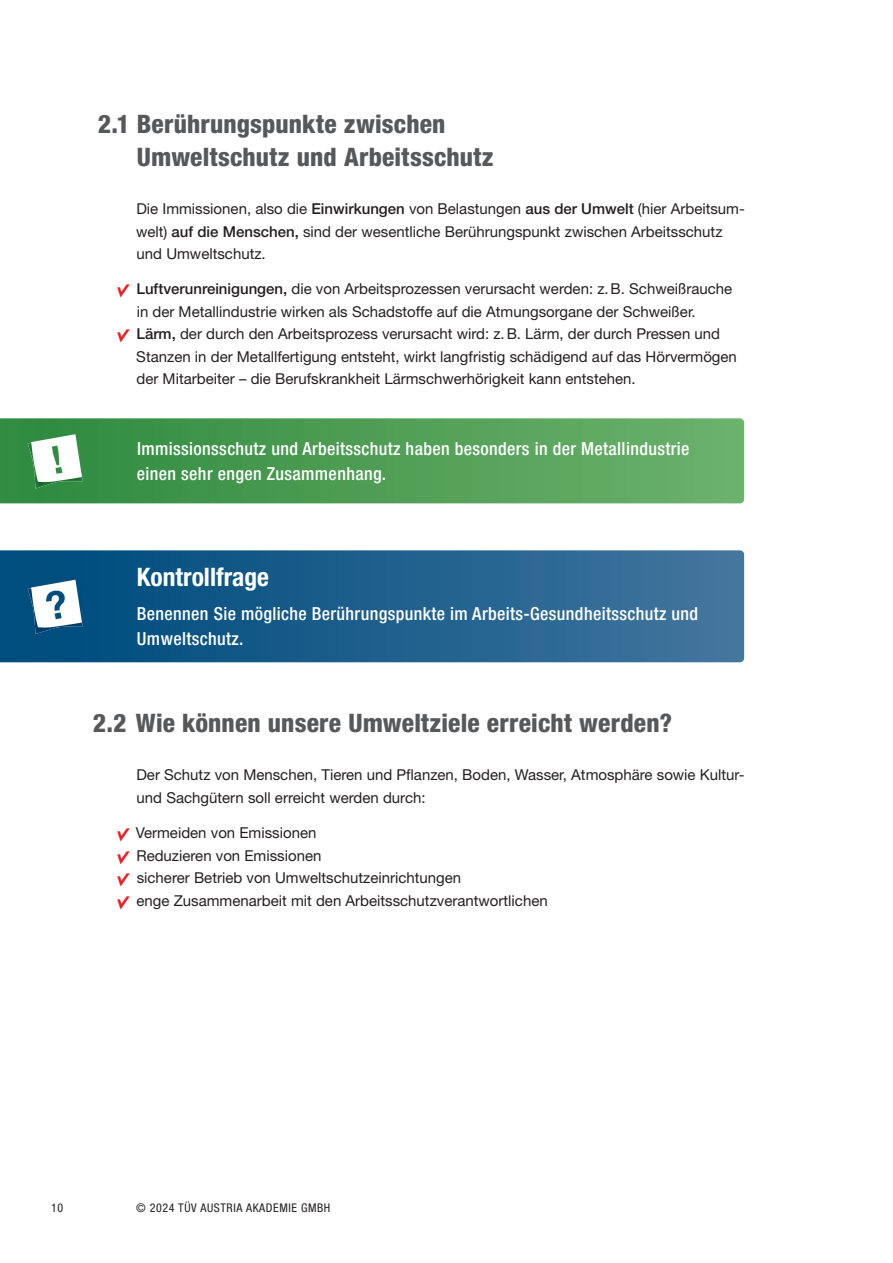
<style>
.page{position:relative;width:893px;height:1263px;background:#fff}
.page>*{position:absolute;margin:0;border:0;box-sizing:border-box;transform-origin:0 0}
.t1{font:800 condensed 25.5px/33px "Helvetica Neue LT Std";letter-spacing:.01em;color:#57585a}
.t2{font:700 condensed 25.5px "Helvetica Neue LT Std";color:#fff}
.t3{font:500 condensed 18px/25.5px "Helvetica Neue LT Std";letter-spacing:.02em;color:#fff}
.t4{font:15px/22.5px "Helvetica Neue LT Std";color:#231f20}
.t5{font:condensed 12px "Helvetica Neue LT Std";letter-spacing:.05em;color:#231f20}
.s1{font-weight:500}
.s2{font-family:"TUEV";font-size:12px;color:#ee1d23}
</style>
<div class="page">
<svg style="left:0;top:418px;width:744px;height:85px;background:#4f9e56"></svg>
<img style="left:28px;top:436px;width:55px;height:53px">
<svg style="left:31px;top:434px;width:51px;height:49px"></svg>
<svg style="left:0;top:550px;width:744px;height:112px;background:#1f608d"></svg>
<img style="left:28px;top:581px;width:55px;height:53px">
<svg style="left:31px;top:580px;width:51px;height:48px"></svg>
<h1 class="t1" style="left:137px;top:107px;width:358px;text-indent:-39px">2.1 Berührungspunkte zwischen<br>Umweltschutz und Arbeitsschutz</h1>
<p class="t4" style="left:136px;top:197px;width:610px">Die Immissionen, also die <span class="s1">Einwirkungen</span> von Belastungen <span class="s1">aus der Umwelt</span> (hier Arbeitsum&shy;welt) <span class="s1">auf die Menschen,</span> sind der wesentliche Berührungspunkt zwischen Arbeitsschutz und Umweltschutz.</p>
<p class="t4" style="left:137px;top:277px;width:597px;text-indent:-20px"><span class="s2">•</span> <span class="s1">Luftverunreinigungen,</span> die von Arbeitsprozessen verursacht werden: z. B. Schweißrauche in der Metallindustrie wirken als Schadstoffe auf die Atmungsorgane der Schweißer.</p>
<p class="t4" style="left:136px;top:322px;width:602px;text-indent:-19px"><span class="s2">•</span> <span class="s1">Lärm,</span> der durch den Arbeitsprozess verursacht wird: z. B. Lärm, der durch Pressen und<br>Stanzen in der Metallfertigung entsteht, wirkt langfristig schädigend auf das Hörvermögen der Mitarbeiter – die Berufskrankheit Lärmschwerhörigkeit kann entstehen.</p>
<p class="t3" style="left:137px;top:435px;width:554px">Immissionsschutz und Arbeitsschutz haben besonders in der Metallindustrie einen sehr engen Zusammenhang.</p>
<h1 class="t2" style="left:137px;top:561px;width:134px">Kontrollfrage</h1>
<p class="t3" style="left:137px;top:600px;width:563px">Benennen Sie mögliche Berührungspunkte im Arbeits-Gesundheitsschutz und<br>Umweltschutz.</p>
<h1 class="t1" style="left:93px;top:706px;width:581px">2.2 Wie können unsere Umweltziele erreicht werden?</h1>
<p class="t4" style="left:136px;top:764px;width:610px">Der Schutz von Menschen, Tieren und Pflanzen, Boden, Wasser, Atmosphäre sowie Kultur&shy;und Sachgütern soll erreicht werden durch:</p>
<p class="t4" style="left:117px;top:821px;width:201px"><span class="s2">•</span> Vermeiden von Emissionen</p>
<p class="t4" style="left:117px;top:844px;width:206px"><span class="s2">•</span> Reduzieren von Emissionen</p>
<p class="t4" style="left:117px;top:866px;width:346px"><span class="s2">•</span> sicherer Betrieb von Umweltschutzeinrichtungen</p>
<p class="t4" style="left:117px;top:889px;width:432px"><span class="s2">•</span> enge Zusammenarbeit mit den Arbeitsschutzverantwortlichen</p>
<p class="t5" style="left:51px;top:1201px;width:14px">10</p>
<p class="t5" style="left:136px;top:1201px;width:196px">© 2024 TÜV AUSTRIA AKADEMIE GMBH</p>
</div>
